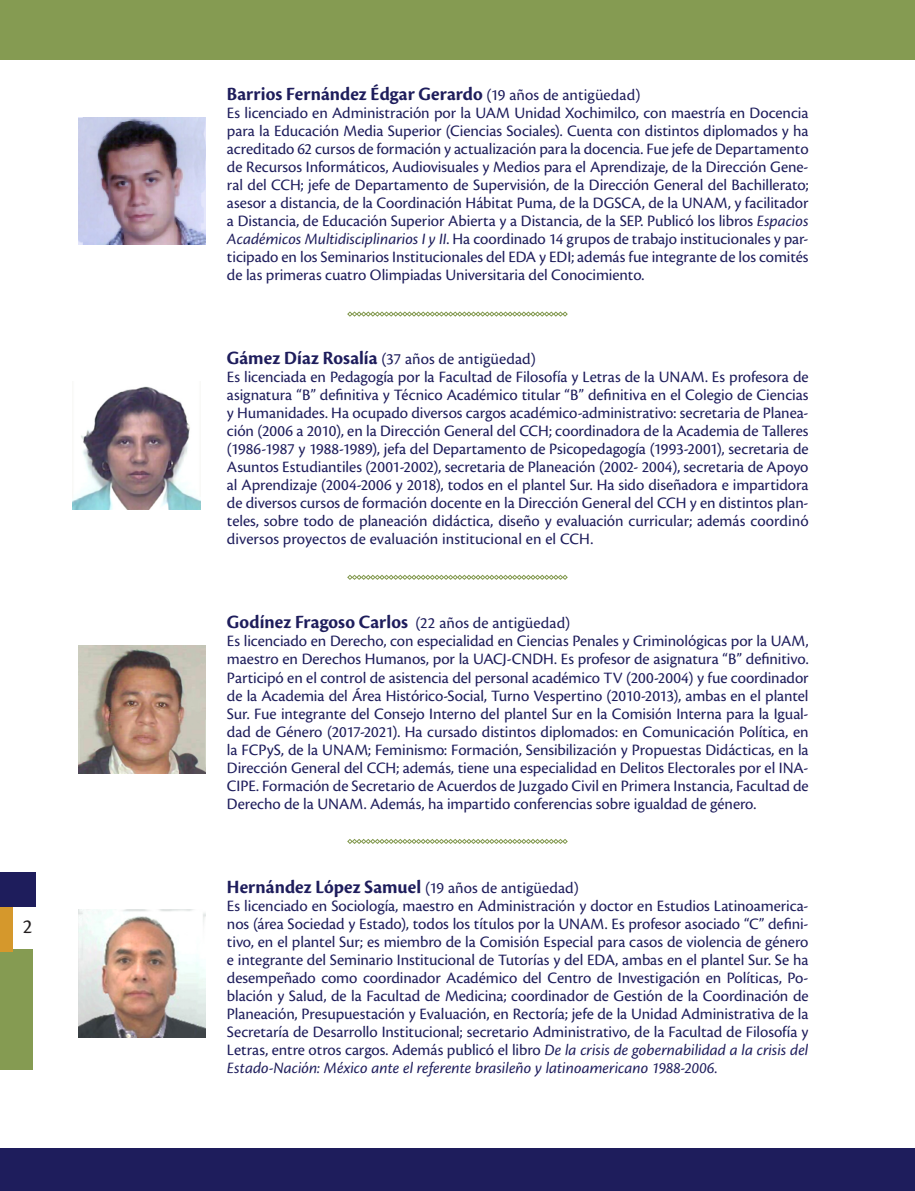
<style>
.page{position:relative;width:915px;height:1191px;background:#fff}
.page>*{position:absolute;margin:0;border:0;box-sizing:border-box;transform-origin:0 0}
.t1{font:21px "Cronos Pro";color:#231f20}
.TABLA_TEL{font:19.5px "Cronos Pro Bold Disp";letter-spacing:.005em;color:#1e1d5c}
.TABLA_TEL-2{font:16.5px/18px "Cronos Pro";letter-spacing:-.005em;color:#1e1d5c;text-align:justify}
.s1{font-family:"Cronos Pro";font-size:16.5px}
.s2{font-style:italic}
.s3{font-family:"Cronos Pro Bold Disp";font-size:19.5px}
</style>
<div class="page">
<div style="left:0;top:949px;width:33px;height:120px;background:#859b52"></div>
<div style="left:0;top:895px;width:13px;height:56px;background:#d5982c"></div>
<div style="left:0;top:872px;width:35px;height:34px;background:#1e1d5c"></div>
<div style="left:0;top:0;width:914px;height:60px;background:#859b52"></div>
<div style="left:0;top:1147px;width:914px;height:44px;background:#1e1d5c"></div>
<img style="left:78px;top:117px;width:128px;height:128px">
<img style="left:73px;top:386px;width:127px;height:123px">
<img style="left:78px;top:645px;width:128px;height:128px">
<img style="left:78px;top:909px;width:128px;height:128px">
<svg style="left:347px;top:311px;width:220px;height:5px"></svg>
<svg style="left:347px;top:575px;width:220px;height:5px"></svg>
<svg style="left:347px;top:839px;width:220px;height:5px"></svg>
<p class="t1" style="left:23px;top:914px;width:11px">2</p>
<p class="TABLA_TEL" style="left:227px;top:83px;width:415px">Barrios Fernández Édgar Gerardo <span class="s1">(19 años de antigüedad)</span></p>
<p class="TABLA_TEL-2" style="left:227px;top:104px;width:583px">Es licenciado en Administración por la UAM Unidad Xochimilco, con maestría en Docencia para la Educación Media Superior (Ciencias Sociales). Cuenta con distintos diplomados y ha acreditado 62 cursos de formación y actualización para la docencia. Fue jefe de Departamento de Recursos Informáticos, Audiovisuales y Medios para el Aprendizaje, de la Dirección Gene&shy;ral del CCH; jefe de Departamento de Supervisión, de la Dirección General del Bachillerato; asesor a distancia, de la Coordinación Hábitat Puma, de la DGSCA, de la UNAM, y facilitador a Distancia, de Educación Superior Abierta y a Distancia, de la SEP. Publicó los libros <span class="s2">Espacios Académicos Multidisciplinarios I y II</span>. Ha coordinado 14 grupos de trabajo institucionales y par&shy;ticipado en los Seminarios Institucionales del EDA y EDI; además fue integrante de los comités de las primeras cuatro Olimpiadas Universitaria del Conocimiento.</p>
<p class="TABLA_TEL-2" style="left:227px;top:350px;width:310px"><span class="s3">Gámez Díaz Rosalía</span> (37 años de antigüedad)</p>
<p class="TABLA_TEL-2" style="left:227px;top:368px;width:583px">Es licenciada en Pedagogía por la Facultad de Filosofía y Letras de la UNAM. Es profesora de asignatura “B” definitiva y Técnico Académico titular “B” definitiva en el Colegio de Ciencias y Humanidades. Ha ocupado diversos cargos académico-administrativo: secretaria de Planea&shy;ción (2006 a 2010), en la Dirección General del CCH; coordinadora de la Academia de Talleres (1986-1987 y 1988-1989), jefa del Departamento de Psicopedagogía (1993-2001), secretaria de Asuntos Estudiantiles (2001-2002), secretaria de Planeación (2002- 2004), secretaria de Apoyo al Aprendizaje (2004-2006 y 2018), todos en el plantel Sur. Ha sido diseñadora e impartidora de diversos cursos de formación docente en la Dirección General del CCH y en distintos plan&shy;teles, sobre todo de planeación didáctica, diseño y evaluación curricular; además coordinó diversos proyectos de evaluación institucional en el CCH.</p>
<p class="TABLA_TEL" style="left:227px;top:611px;width:345px">Godínez Fragoso Carlos <span class="s1">(22 años de antigüedad)</span></p>
<p class="TABLA_TEL-2" style="left:227px;top:632px;width:583px">Es licenciado en Derecho, con especialidad en Ciencias Penales y Criminológicas por la UAM, maestro en Derechos Humanos, por la UACJ-CNDH. Es profesor de asignatura “B” definitivo.<br>Participó en el control de asistencia del personal académico TV (200-2004) y fue coordinador de la Academia del Área Histórico-Social, Turno Vespertino (2010-2013), ambas en el plantel Sur. Fue integrante del Consejo Interno del plantel Sur en la Comisión Interna para la Igual&shy;dad de Género (2017-2021). Ha cursado distintos diplomados: en Comunicación Política, en la FCPyS, de la UNAM; Feminismo: Formación, Sensibilización y Propuestas Didácticas, en la Dirección General del CCH; además, tiene una especialidad en Delitos Electorales por el INA-CIPE. Formación de Secretario de Acuerdos de Juzgado Civil en Primera Instancia, Facultad de Derecho de la UNAM. Además, ha impartido conferencias sobre igualdad de género.</p>
<p class="TABLA_TEL" style="left:227px;top:875px;width:353px">Hernández López Samuel <span class="s1">(19 años de antigüedad)</span></p>
<p class="TABLA_TEL-2" style="left:227px;top:896px;width:583px">Es licenciado en Sociología, maestro en Administración y doctor en Estudios Latinoamerica&shy;nos (área Sociedad y Estado), todos los títulos por la UNAM. Es profesor asociado “C” defini&shy;tivo, en el plantel Sur; es miembro de la Comisión Especial para casos de violencia de género e integrante del Seminario Institucional de Tutorías y del EDA, ambas en el plantel Sur. Se ha desempeñado como coordinador Académico del Centro de Investigación en Políticas, Po&shy;blación y Salud, de la Facultad de Medicina; coordinador de Gestión de la Coordinación de Planeación, Presupuestación y Evaluación, en Rectoría; jefe de la Unidad Administrativa de la Secretaría de Desarrollo Institucional; secretario Administrativo, de la Facultad de Filosofía y Letras, entre otros cargos. Además publicó el libro <span class="s2">De la crisis de gobernabilidad a la crisis del Estado-Nación: México ante el referente brasileño y latinoamericano 1988-2006.</span></p>
</div>
